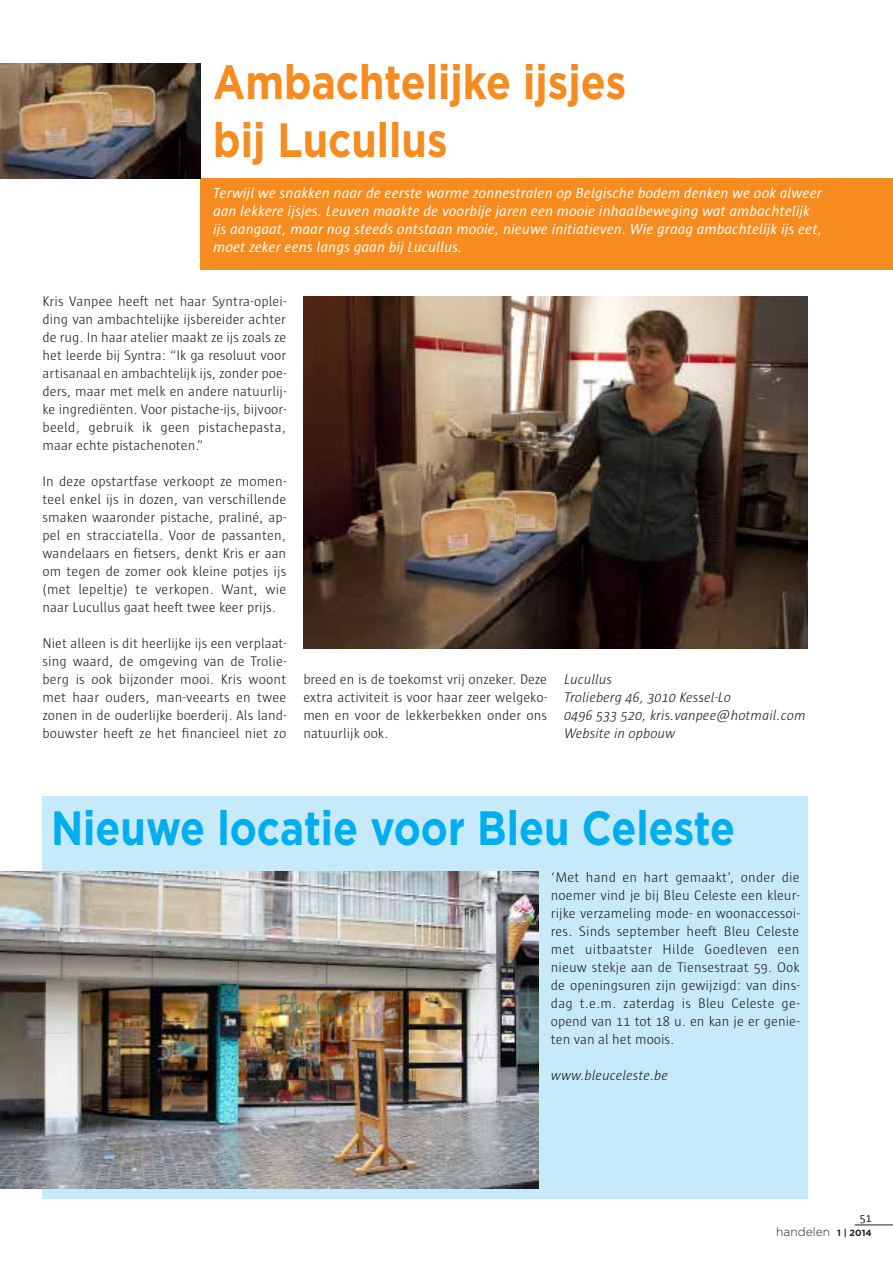
<style>
.page{position:relative;width:893px;height:1263px;background:#fff}
.page>*{position:absolute;margin:0;border:0;box-sizing:border-box;transform-origin:0 0}
.t1{font:700 48px/57.6px "Gotham";color:#f68b1f;scale:.85 1}
.t2{font:700 48px "Gotham";color:#00aeef;scale:.85 1}
.t3{font:italic 15px/18px "Sun";color:#fff}
.t4{font:300 14.25px/18px "Sun";color:#231f20;text-align:justify}
.t5{font:italic 300 14.25px/18px "Sun";color:#231f20}
.t6{font:300 12px "Gotham";color:#231f20}
.t7{font:12px "Sun";color:#231f20}
.s1{font-weight:700;font-size:9px}
</style>
<div class="page">
<hr style="left:855px;top:1225px;width:38px;height:1px;background:#231f20">
<div style="left:200px;top:179px;width:693px;height:91px;background:#f68b1f"></div>
<img style="left:0;top:64px;width:200px;height:115px">
<img style="left:303px;top:297px;width:505px;height:351px">
<div style="left:43px;top:797px;width:765px;height:402px;background:#c6eafa"></div>
<img style="left:0;top:871px;width:538px;height:317px">
<h1 class="t1" style="left:213px;top:52px;width:487px">Ambachtelijke ijsjes bij Lucullus</h1>
<p class="t3" style="left:213px;top:184px;width:611px">Terwijl we snakken naar de eerste warme zonnestralen op Belgische bodem denken we ook alweer aan lekkere ijsjes. Leuven maakte de voorbije jaren een mooie inhaalbeweging wat ambachtelijk ijs aangaat, maar nog steeds ontstaan mooie, nieuwe initiatieven. Wie graag ambachtelijk ijs eet, moet zeker eens langs gaan bij Lucullus.</p>
<p class="t4" style="left:43px;top:292px;width:245px">Kris Vanpee heeft net haar Syntra-oplei&shy;ding van ambachtelijke ijsbereider achter de rug. In haar atelier maakt ze ijs zoals ze het leerde bij Syntra: “Ik ga resoluut voor artisanaal en ambachtelijk ijs, zonder poe&shy;ders, maar met melk en andere natuurlij&shy;ke ingrediënten. Voor pistache-ijs, bijvoor&shy;beeld, gebruik ik geen pistachepasta, maar echte pistachenoten.”</p>
<p class="t4" style="left:43px;top:472px;width:245px">In deze opstartfase verkoopt ze momen&shy;teel enkel ijs in dozen, van verschillende smaken waaronder pistache, praliné, ap&shy;pel en stracciatella. Voor de passanten, wandelaars en fietsers, denkt Kris er aan om tegen de zomer ook kleine potjes ijs (met lepeltje) te verkopen. Want, wie naar Lucullus gaat heeft twee keer prijs.</p>
<p class="t4" style="left:43px;top:634px;width:245px">Niet alleen is dit heerlijke ijs een verplaat&shy;sing waard, de omgeving van de Trolie&shy;berg is ook bijzonder mooi. Kris woont met haar ouders, man-veearts en twee zonen in de ouderlijke boerderij. Als land&shy;bouwster heeft ze het financieel niet zo</p>
<p class="t4" style="left:303px;top:670px;width:245px">breed en is de toekomst vrij onzeker. Deze extra activiteit is voor haar zeer welgeko&shy;men en voor de lekkerbekken onder ons natuurlijk ook.</p>
<p class="t5" style="left:564px;top:670px;width:243px">Lucullus<br>Trolieberg 46, 3010 Kessel-Lo<br>0496 533 520, kris.vanpee@hotmail.com<br>Website in opbouw</p>
<h1 class="t2" style="left:51px;top:800px;width:806px">Nieuwe locatie voor Bleu Celeste</h1>
<p class="t4" style="left:551px;top:868px;width:250px">‘Met hand en hart gemaakt’, onder die noemer vind je bij Bleu Celeste een kleur&shy;rijke verzameling mode- en woonaccessoi&shy;res. Sinds september heeft Bleu Celeste met uitbaatster Hilde Goedleven een nieuw stekje aan de Tiensestraat 59. Ook de openingsuren zijn gewijzigd: van dins&shy;dag t.e.m. zaterdag is Bleu Celeste ge&shy;opend van 11 tot 18 u. en kan je er genie&shy;ten van al het moois.</p>
<p class="t5" style="left:551px;top:1066px;width:119px">www.bleuceleste.be</p>
<p class="t7" style="left:860px;top:1211px;width:13px">51</p>
<p class="t6" style="left:776px;top:1225px;width:97px">handelen <span class="s1">1 | 2014</span></p>
</div>
